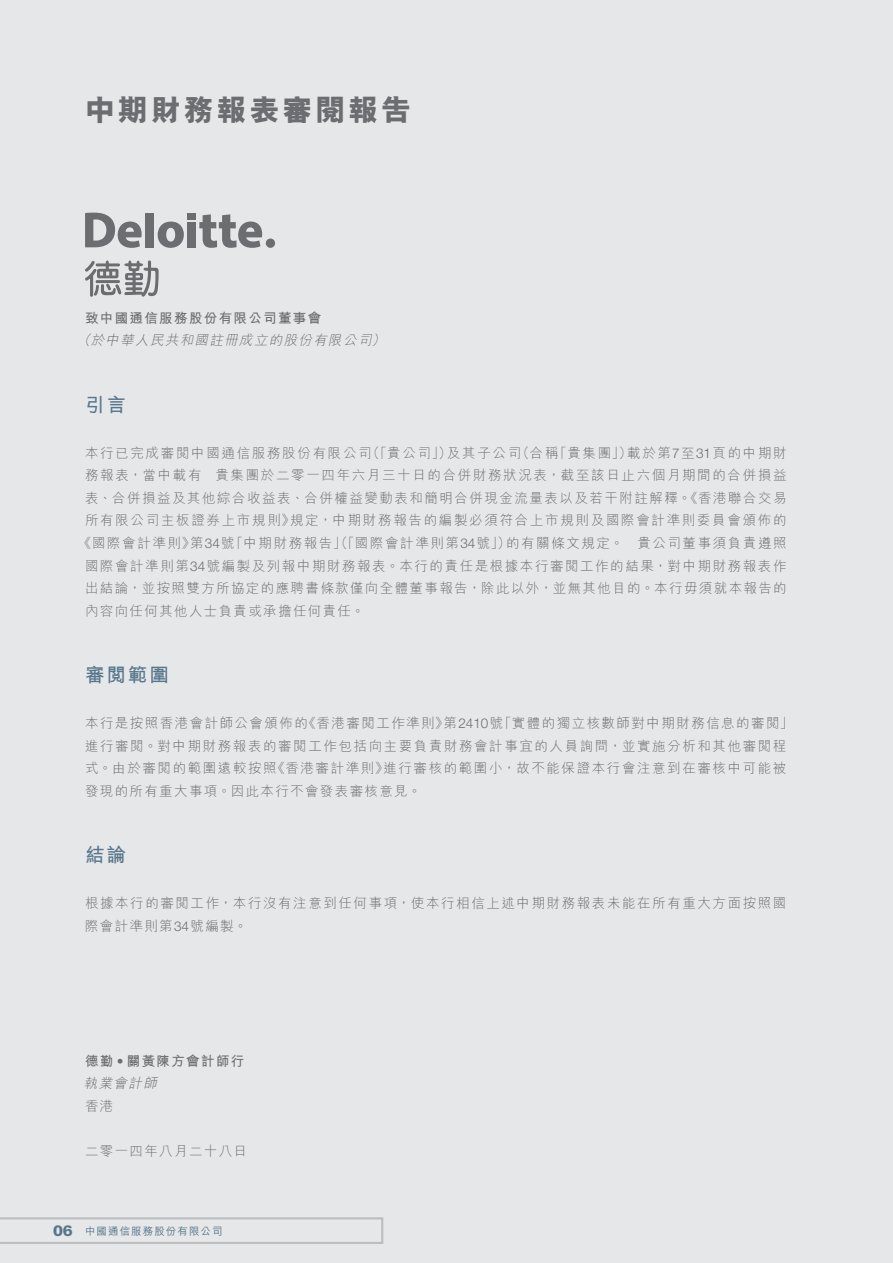
<style>
.page{position:relative;width:893px;height:1263px;background:#e6e7e9}
.page>*{position:absolute;margin:0;border:0;box-sizing:border-box;transform-origin:0 0}
.t1{font:800 30px "M Hei HK";letter-spacing:.095em;color:#6c6d70}
.t2{font:700 19.5px "M Hei HK";letter-spacing:.1em;color:#57778c}
.t3{font:300 13.5px/22.5px "M Hei HK";letter-spacing:.115em;color:#6c6d70}
.t4{font:700 13.5px/22.5px "M Hei HK";letter-spacing:.1em;color:#6c6d70}
.t5{font:italic 300 13.5px "M Hei HK";color:#6c6d70}
.t6{font:500 10.5px "M Hei HK";letter-spacing:.1em;color:#57778c}
.s1{font-family:"Helvetica Neue LT Std"}
.s2{font-family:"Helvetica Neue LT Std";font-weight:500}
.s3{font-weight:300;font-style:italic}
.s4{font-family:"Univers LT Std";font-weight:900;font-size:15px}
</style>
<div class="page">
<svg style="left:0;top:1217px;width:383px;height:27px"></svg>
<svg style="left:85px;top:260px;width:74px;height:37px"></svg>
<div style="left:145px;top:213px;width:9px;height:34px;background:#6c6d70"></div>
<svg style="left:158px;top:222px;width:26px;height:26px"></svg>
<div style="left:188px;top:222px;width:8px;height:25px;background:#6c6d70"></div>
<div style="left:188px;top:213px;width:8px;height:7px;background:#6c6d70"></div>
<svg style="left:199px;top:214px;width:63px;height:34px"></svg>
<div style="left:266px;top:239px;width:9px;height:9px;background:#6c6d70;border-radius:50%"></div>
<svg style="left:85px;top:213px;width:57px;height:35px"></svg>
<h1 class="t1" style="left:85px;top:95px;width:328px">中期財務報表審閱報告</h1>
<p class="t4" style="left:85px;top:306px;width:238px">致中國通信服務股份有限公司董事會</p>
<p class="t5" style="left:77px;top:334px;width:312px">（於中華人民共和國註冊成立的股份有限公司）</p>
<h2 class="t2" style="left:85px;top:391px;width:42px">引言</h2>
<p class="t3" style="left:85px;top:442px;width:703px">本行已完成審閱中國通信服務股份有限公司（「貴公司」）及其子公司（合稱「貴集團」）載於第<span class="s1">7</span>至<span class="s1">31</span>頁的中期財</p>
<p class="t3" style="left:85px;top:464px;width:703px">務報表，當中載有 貴集團於二零一四年六月三十日的合併財務狀況表，截至該日止六個月期間的合併損益</p>
<p class="t3" style="left:85px;top:487px;width:703px">表、合併損益及其他綜合收益表、合併權益變動表和簡明合併現金流量表以及若干附註解釋。《香港聯合交易</p>
<p class="t3" style="left:85px;top:509px;width:703px">所有限公司主板證券上市規則》規定，中期財務報告的編製必須符合上市規則及國際會計準則委員會頒佈的</p>
<p class="t3" style="left:78px;top:532px;width:710px">《國際會計準則》第<span class="s1">34</span>號「中期財務報告」（「國際會計準則第<span class="s1">34</span>號」）的有關條文規定。 貴公司董事須負責遵照</p>
<p class="t3" style="left:85px;top:554px;width:703px">國際會計準則第<span class="s1">34</span>號編製及列報中期財務報表。本行的責任是根據本行審閱工作的結果，對中期財務報表作</p>
<p class="t3" style="left:85px;top:577px;width:703px">出結論，並按照雙方所協定的應聘書條款僅向全體董事報告，除此以外，並無其他目的。本行毋須就本報告的</p>
<p class="t3" style="left:85px;top:599px;width:281px">內容向任何其他人士負責或承擔任何責任。</p>
<h2 class="t2" style="left:85px;top:661px;width:85px">審閱範圍</h2>
<p class="t3" style="left:85px;top:712px;width:710px">本行是按照香港會計師公會頒佈的《香港審閱工作準則》第<span class="s1">2410</span>號「實體的獨立核數師對中期財務信息的審閱」進行審閱。對中期財務報表的審閱工作包括向主要負責財務會計事宜的人員詢問，並實施分析和其他審閱程式。由於審閱的範圍遠較按照《香港審計準則》進行審核的範圍小，故不能保證本行會注意到在審核中可能被發現的所有重大事項。因此本行不會發表審核意見。</p>
<h2 class="t2" style="left:85px;top:841px;width:42px">結論</h2>
<p class="t3" style="left:85px;top:892px;width:703px">根據本行的審閱工作，本行沒有注意到任何事項，使本行相信上述中期財務報表未能在所有重大方面按照國際會計準則第<span class="s1">34</span>號編製。</p>
<p class="t4" style="left:84px;top:1048px;width:162px">德勤 <span class="s2">•</span> 關黃陳方會計師行<span class="s3">執業會計師</span></p>
<p class="t3" style="left:85px;top:1094px;width:30px">香港</p>
<p class="t3" style="left:85px;top:1139px;width:163px">二零一四年八月二十八日</p>
<p class="t6" style="left:53px;top:1223px;width:171px"><span class="s4">06</span> 中國通信服務股份有限公司</p>
</div>
